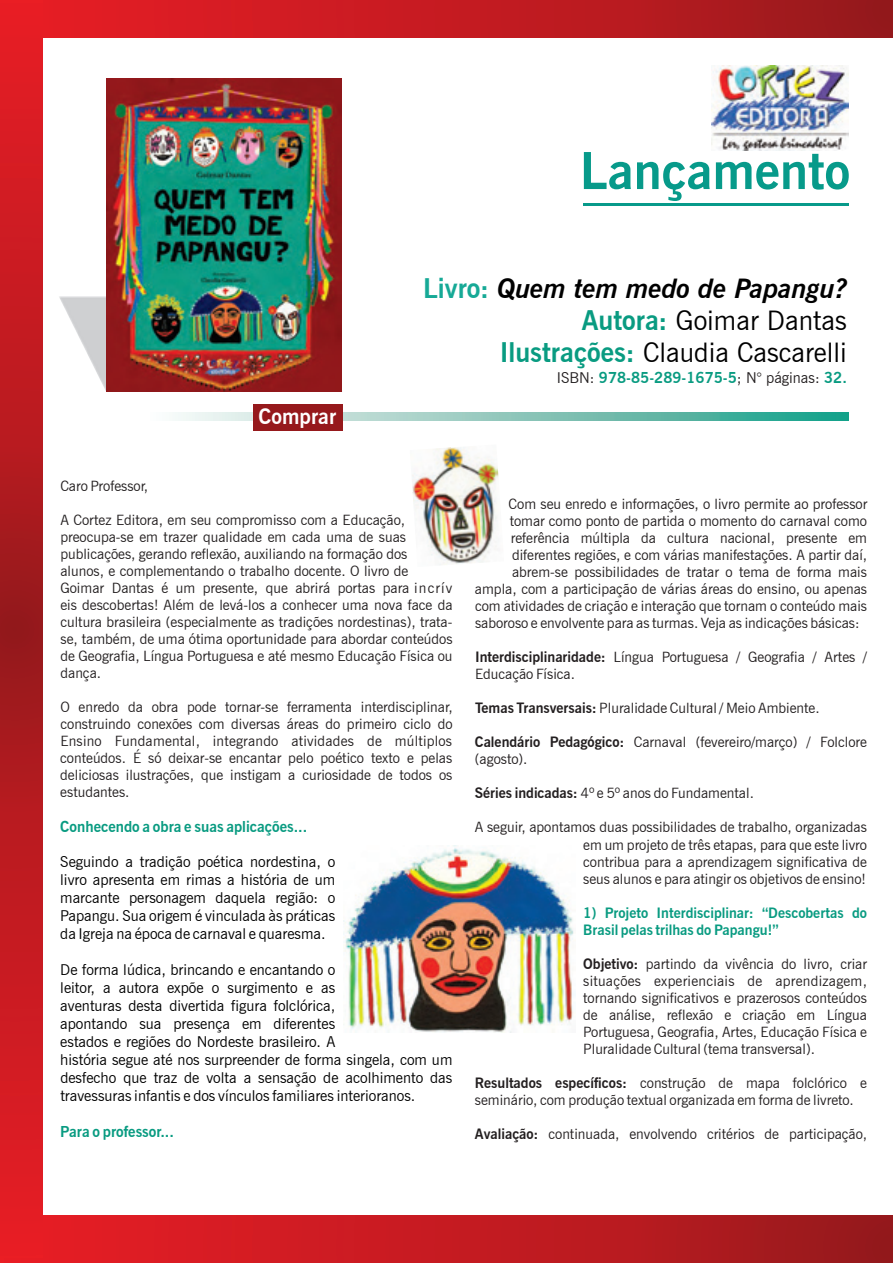
<style>
.page{position:relative;width:893px;height:1263px;background:#fff}
.page>*{position:absolute;margin:0;border:0;box-sizing:border-box;transform-origin:0 0}
.t1{font:700 50.85px "News Gothic BT";color:#079a8a}
.t2{font:27px/32.4px "News Gothic BT";color:#000;text-align:right}
.t3{font:700 21px "News Gothic BT";color:#fff}
.t4{font:15px/18px "News Gothic BT";color:#000;text-align:justify}
.t5{font:700 15px "News Gothic BT";color:#099b81}
.t6{font:14.25px/17.1px "News Gothic BT";color:#231f20}
.t7{font:700 14.25px/17.1px "News Gothic BT";color:#099b81}
.s1{font-weight:700;color:#16a996}
.s2{font-weight:700;font-style:italic}
.s3{font-weight:700;color:#099b81}
.s4{font-weight:400;color:#231f20}
.s5{font-weight:700}
</style>
<div class="page">
<div style="left:0;top:1215px;width:893px;height:48px;background:linear-gradient(to right,#ec1d25,#9b191d)"></div>
<div style="left:0;top:0;width:893px;height:37px;background:linear-gradient(to right,#ec1d26,#9a191d)"></div>
<svg style="left:0;top:0;width:42px;height:1258px;background:#c31b21"></svg>
<img style="left:712px;top:65px;width:137px;height:85px">
<hr style="left:584px;top:203px;width:265px;height:2px;background:#079a8a">
<img style="left:175px;top:413px;width:674px;height:8px">
<img style="left:59px;top:296px;width:283px;height:95px">
<img style="left:107px;top:78px;width:234px;height:313px">
<img style="left:412px;top:447px;width:87px;height:118px">
<img style="left:344px;top:845px;width:231px;height:187px">
<div style="left:253px;top:404px;width:89px;height:26px;background:#96191c"></div>
<h1 class="t1" style="left:580px;top:140px;width:272px">Lançamento</h1>
<p class="t6" style="left:60px;top:477px;width:89px">Caro Professor,</p>
<h3 class="t3" style="left:259px;top:403px;width:79px">Comprar</h3>
<h2 class="t2" style="left:423px;top:272px;width:425px"><span class="s1">Livro:</span> <span class="s2">Quem tem medo de Papangu?<br></span><span class="s3">Autora:</span> Goimar Dantas<br><span class="s3">Ilustrações:</span> Claudia Cascarelli</h2>
<p class="t5" style="left:557px;top:369px;width:292px"><span class="s4">ISBN:</span> 978-85-289-1675-5<span class="s4">; N° páginas:</span> 32.</p>
<p class="t6" style="left:509px;top:495px;width:360px">Com seu enredo e informações, o livro permite ao professor</p>
<p class="t6" style="left:60px;top:511px;width:346px">A Cortez Editora, em seu compromisso com a Educação,</p>
<p class="t6" style="left:510px;top:512px;width:359px">tomar como ponto de partida o momento do carnaval como</p>
<p class="t6" style="left:60px;top:528px;width:347px">preocupa-se em trazer qualidade em cada uma de suas</p>
<p class="t6" style="left:511px;top:529px;width:358px">referência múltipla da cultura nacional, presente em</p>
<p class="t6" style="left:60px;top:545px;width:349px">publicações, gerando reflexão, auxiliando na formação dos</p>
<p class="t6" style="left:512px;top:546px;width:357px">diferentes regiões, e com várias manifestações. A partir daí,</p>
<p class="t6" style="left:60px;top:562px;width:350px">alunos, e complementando o trabalho docente. O livro de</p>
<p class="t6" style="left:512px;top:563px;width:356px">abrem-se possibilidades de tratar o tema de forma mais</p>
<p class="t6" style="left:60px;top:579px;width:393px">Goimar Dantas é um presente, que abrirá portas para incrív</p>
<p class="t6" style="left:475px;top:580px;width:394px">ampla, com a participação de várias áreas do ensino, ou apenas</p>
<p class="t6" style="left:60px;top:596px;width:394px">eis descobertas! Além de levá-los a conhecer uma nova face da</p>
<p class="t6" style="left:475px;top:597px;width:394px">com atividades de criação e interação que tornam o conteúdo mais</p>
<p class="t6" style="left:60px;top:613px;width:394px">cultura brasileira (especialmente as tradições nordestinas), trata-</p>
<p class="t6" style="left:475px;top:614px;width:386px">saboroso e envolvente para as turmas. Veja as indicações básicas:</p>
<p class="t6" style="left:60px;top:630px;width:394px">se, também, de uma ótima oportunidade para abordar conteúdos de Geografia, Língua Portuguesa e até mesmo Educação Física ou</p>
<p class="t6" style="left:475px;top:648px;width:394px"><span class="s5">Interdisciplinaridade:</span> Língua Portuguesa / Geografia / Artes /</p>
<p class="t6" style="left:60px;top:664px;width:42px">dança.</p>
<p class="t6" style="left:475px;top:665px;width:102px">Educação Física.</p>
<p class="t6" style="left:60px;top:698px;width:394px">O enredo da obra pode tornar-se ferramenta interdisciplinar,</p>
<p class="t6" style="left:475px;top:699px;width:346px"><span class="s5">Temas Transversais:</span> Pluralidade Cultural / Meio Ambiente.</p>
<p class="t6" style="left:60px;top:715px;width:394px">construindo conexões com diversas áreas do primeiro ciclo do<br>Ensino Fundamental, integrando atividades de múltiplos</p>
<p class="t6" style="left:475px;top:733px;width:394px"><span class="s5">Calendário Pedagógico:</span> Carnaval (fevereiro/março) / Folclore</p>
<p class="t6" style="left:60px;top:749px;width:394px">conteúdos. É só deixar-se encantar pelo poético texto e pelas</p>
<p class="t6" style="left:475px;top:750px;width:54px">(agosto).</p>
<p class="t6" style="left:60px;top:766px;width:394px">deliciosas ilustrações, que instigam a curiosidade de todos os estudantes.</p>
<p class="t6" style="left:475px;top:785px;width:281px"><span class="s5">Séries indicadas:</span> 4º e 5º anos do Fundamental.</p>
<p class="t6" style="left:583px;top:819px;width:285px;text-align:justify;text-indent:-108px">A seguir, apontamos duas possibilidades de trabalho, organizadas em um projeto de três etapas, para que este livro contribua para a aprendizagem significativa de seus alunos e para atingir os objetivos de ensino!</p>
<p class="t5" style="left:60px;top:817px;width:249px">Conhecendo a obra e suas aplicações...</p>
<p class="t4" style="left:60px;top:853px;width:277px">Seguindo a tradição poética nordestina, o livro apresenta em rimas a história de um marcante personagem daquela região: o Papangu. Sua origem é vinculada às práticas da Igreja na época de carnaval e quaresma.</p>
<p class="t4" style="left:60px;top:961px;width:394px;text-align:left">De forma lúdica, brincando e encantando o<br>leitor, a autora expõe o surgimento e as<br>aventuras desta divertida figura folclórica,<br>apontando sua presença em diferentes<br>estados e regiões do Nordeste brasileiro. A<br>história segue até nos surpreender de forma singela, com um desfecho que traz de volta a sensação de acolhimento das travessuras infantis e dos vínculos familiares interioranos.</p>
<p class="t7" style="left:583px;top:904px;width:285px">1) Projeto Interdisciplinar: “Descobertas do<br>Brasil pelas trilhas do Papangu!”</p>
<p class="t6" style="left:583px;top:955px;width:285px;text-align:justify"><span class="s5">Objetivo:</span> partindo da vivência do livro, criar situações experienciais de aprendizagem, tornando significativos e prazerosos conteúdos de análise, reflexão e criação em Língua Portuguesa, Geografia, Artes, Educação Física e Pluralidade Cultural (tema transversal).</p>
<p class="t6" style="left:475px;top:1074px;width:394px"><span class="s5">Resultados específicos:</span> construção de mapa folclórico e seminário, com produção textual organizada em forma de livreto.</p>
<p class="t6" style="left:475px;top:1126px;width:394px"><span class="s5">Avaliação:</span> continuada, envolvendo critérios de participação,</p>
<p class="t5" style="left:60px;top:1122px;width:115px">Para o professor...</p>
</div>
